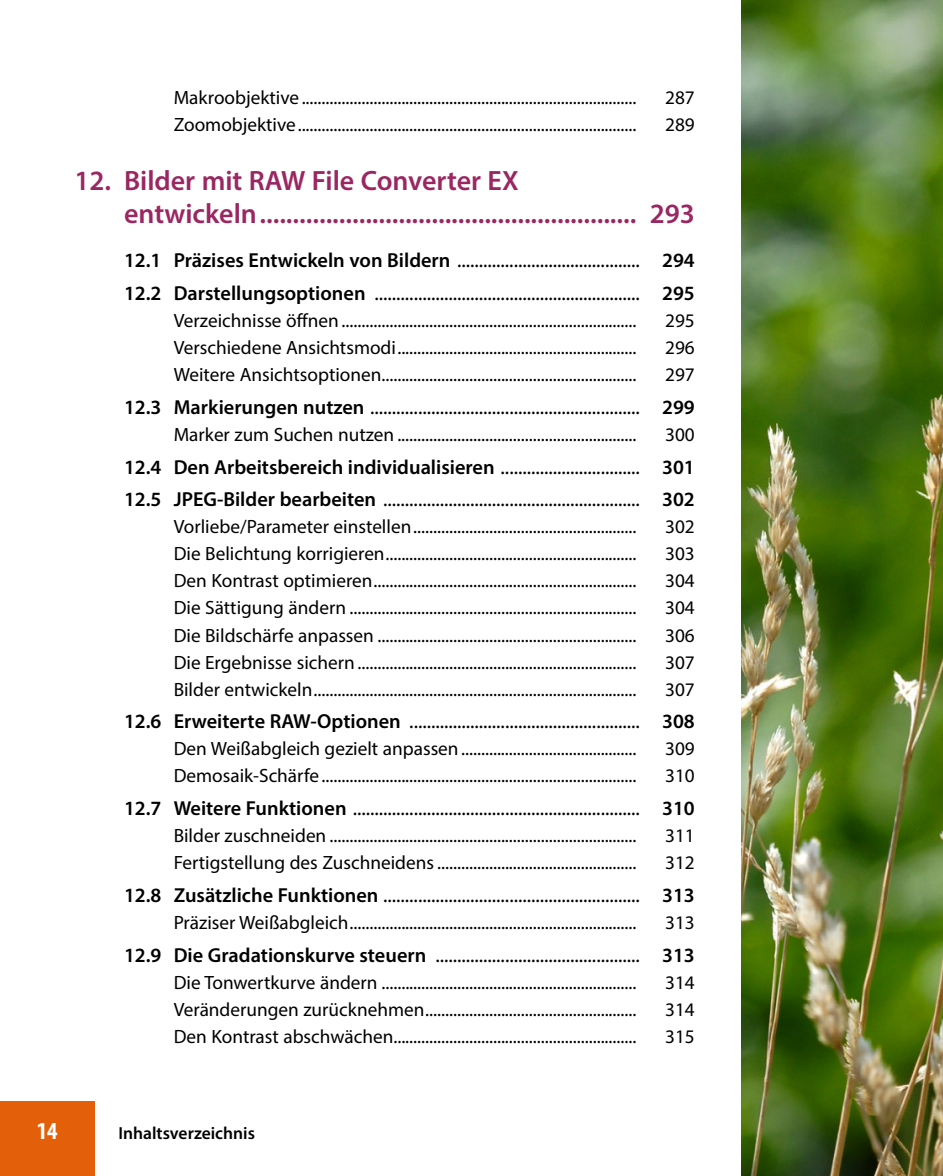
<style>
.page{position:relative;width:943px;height:1176px;background:#fff}
.page>*{position:absolute;margin:0;border:0;box-sizing:border-box;transform-origin:0 0}
.t1{font:600 28px/33.2px "Myriad Pro";color:#9a2762}
.t2{font:700 condensed 24.5px "Myriad Pro";color:#fff}
.t3{font:21px "Myriad Pro";color:#000}
.t4{font:600 20.3px "Myriad Pro";color:#000}
.t5{font:19.25px "Myriad Pro";color:#000}
.t6{font:600 17.5px "Myriad Pro";color:#000}
.s1{font-weight:600;font-size:20.3px}
.s2{font-weight:400;font-size:21px}
</style>
<div class="page">
<div style="left:0;top:1101px;width:94px;height:75px;background:#e35f09"></div>
<img style="left:741px;top:0;width:202px;height:1176px">
<p class="t5" style="left:174px;top:85px;width:464px">Makroobjektive ....................................................................................</p>
<p class="t5" style="left:665px;top:85px;width:31px">287</p>
<p class="t5" style="left:174px;top:112px;width:464px">Zoomobjektive.....................................................................................</p>
<p class="t5" style="left:665px;top:112px;width:31px">289</p>
<p class="t1" style="left:124px;top:163px;width:572px;text-indent:-50px">12. Bilder mit RAW File Converter EX entwickeln......................................................... 293</p>
<p class="t3" style="left:124px;top:247px;width:572px"><span class="s1">12.1 Präzises Entwickeln von Bildern</span> .......................................... <span class="s1">294</span></p>
<p class="t3" style="left:124px;top:280px;width:572px"><span class="s1">12.2 Darstellungsoptionen</span> ............................................................. <span class="s1">295</span></p>
<p class="t5" style="left:174px;top:309px;width:464px">Verzeichnisse öffnen..........................................................................</p>
<p class="t5" style="left:665px;top:309px;width:31px">295</p>
<p class="t5" style="left:174px;top:336px;width:464px">Verschiedene Ansichtsmodi............................................................</p>
<p class="t5" style="left:665px;top:336px;width:31px">296</p>
<p class="t5" style="left:174px;top:363px;width:464px">Weitere Ansichtsoptionen................................................................</p>
<p class="t5" style="left:665px;top:363px;width:31px">297</p>
<p class="t3" style="left:124px;top:394px;width:572px"><span class="s1">12.3 Markierungen nutzen</span> .............................................................. <span class="s1">299</span></p>
<p class="t5" style="left:174px;top:422px;width:464px">Marker zum Suchen nutzen ............................................................</p>
<p class="t5" style="left:665px;top:422px;width:31px">300</p>
<p class="t4" style="left:124px;top:454px;width:572px">12.4 Den Arbeitsbereich individualisieren <span class="s2">................................</span> 301</p>
<p class="t3" style="left:124px;top:486px;width:572px"><span class="s1">12.5 JPEG-Bilder bearbeiten</span> ........................................................... <span class="s1">302</span></p>
<p class="t5" style="left:174px;top:515px;width:464px">Vorliebe/Parameter einstellen........................................................</p>
<p class="t5" style="left:665px;top:515px;width:31px">302</p>
<p class="t5" style="left:174px;top:542px;width:464px">Die Belichtung korrigieren...............................................................</p>
<p class="t5" style="left:665px;top:542px;width:31px">303</p>
<p class="t5" style="left:174px;top:569px;width:464px">Den Kontrast optimieren..................................................................</p>
<p class="t5" style="left:665px;top:569px;width:31px">304</p>
<p class="t5" style="left:174px;top:596px;width:464px">Die Sättigung ändern ........................................................................</p>
<p class="t5" style="left:665px;top:596px;width:31px">304</p>
<p class="t5" style="left:174px;top:623px;width:464px">Die Bildschärfe anpassen .................................................................</p>
<p class="t5" style="left:665px;top:623px;width:31px">306</p>
<p class="t5" style="left:174px;top:650px;width:464px">Die Ergebnisse sichern......................................................................</p>
<p class="t5" style="left:665px;top:650px;width:31px">307</p>
<p class="t5" style="left:174px;top:677px;width:464px">Bilder entwickeln.................................................................................</p>
<p class="t5" style="left:665px;top:677px;width:31px">307</p>
<p class="t3" style="left:124px;top:708px;width:572px"><span class="s1">12.6 Erweiterte RAW-Optionen</span> ..................................................... <span class="s1">308</span></p>
<p class="t5" style="left:174px;top:737px;width:464px">Den Weißabgleich gezielt anpassen............................................</p>
<p class="t5" style="left:665px;top:737px;width:31px">309</p>
<p class="t5" style="left:174px;top:764px;width:464px">Demosaik-Schärfe ...............................................................................</p>
<p class="t5" style="left:665px;top:764px;width:31px">310</p>
<p class="t3" style="left:124px;top:795px;width:572px"><span class="s1">12.7 Weitere Funktionen</span> .................................................................. <span class="s1">310</span></p>
<p class="t5" style="left:174px;top:824px;width:464px">Bilder zuschneiden .............................................................................</p>
<p class="t5" style="left:665px;top:824px;width:31px">311</p>
<p class="t5" style="left:174px;top:851px;width:464px">Fertigstellung des Zuschneidens ..................................................</p>
<p class="t5" style="left:665px;top:851px;width:31px">312</p>
<p class="t3" style="left:124px;top:882px;width:572px"><span class="s1">12.8 Zusätzliche Funktionen</span> ........................................................... <span class="s1">313</span></p>
<p class="t5" style="left:174px;top:910px;width:464px">Präziser Weißabgleich........................................................................</p>
<p class="t5" style="left:665px;top:910px;width:31px">313</p>
<p class="t3" style="left:124px;top:941px;width:572px"><span class="s1">12.9 Die Gradationskurve steuern</span> ............................................... <span class="s1">313</span></p>
<p class="t5" style="left:174px;top:970px;width:464px">Die Tonwertkurve ändern ................................................................</p>
<p class="t5" style="left:665px;top:970px;width:31px">314</p>
<p class="t5" style="left:174px;top:997px;width:464px">Veränderungen zurücknehmen.....................................................</p>
<p class="t5" style="left:665px;top:997px;width:31px">314</p>
<p class="t5" style="left:174px;top:1024px;width:464px">Den Kontrast abschwächen.............................................................</p>
<p class="t5" style="left:665px;top:1024px;width:31px">315</p>
<p class="t2" style="left:37px;top:1115px;width:22px">14</p>
<p class="t6" style="left:118px;top:1121px;width:138px">Inhaltsverzeichnis</p>
</div>
